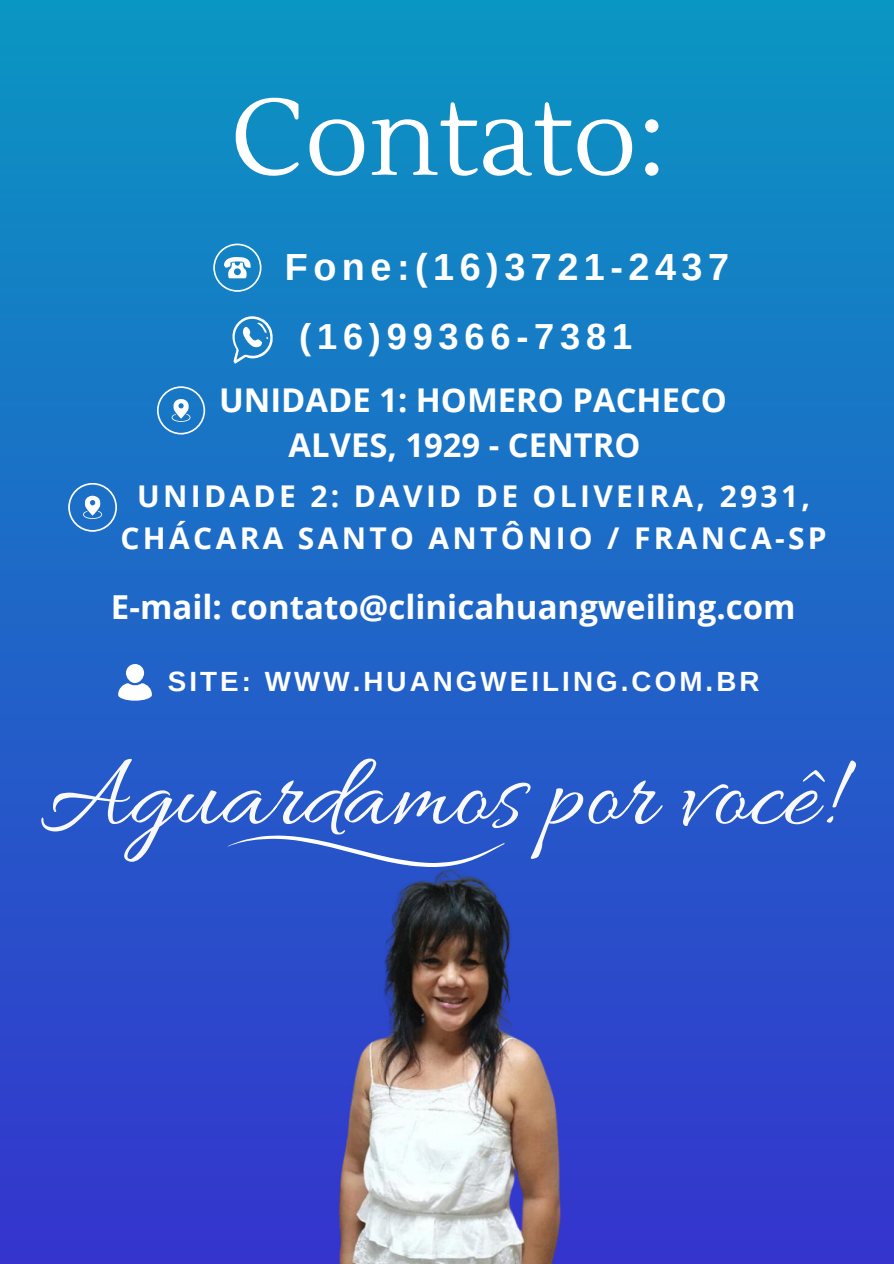
<style>
.page{position:relative;width:894px;height:1264px;background:#fff}
.page>*{position:absolute;margin:0;border:0;box-sizing:border-box;transform-origin:0 0}
.t1{font:108px "Lustria";color:#fff}
.t2{font:106.05px "Allura";color:#f9f9f9}
.t3{font:700 37.8px "Arimo";letter-spacing:.145em;color:#fff}
.t4{font:700 36.3px "Arimo";letter-spacing:.16em;color:#fff}
.t5{font:700 33px "Open Sans";color:#fff}
.t6{font:700 32.7px/45px "Open Sans";color:#fff;text-align:center}
.t7{font:700 30px/41.7px "Open Sans";letter-spacing:.11em;color:#fff;text-align:center}
.t8{font:700 27.75px "Arimo";letter-spacing:.11em;color:#fff}
</style>
<div class="page">
<div style="left:0;top:0;width:893px;height:1263px;background:linear-gradient(to bottom,#0a96c2,#3534cd)"></div>
<svg style="left:157px;top:386px;width:48px;height:48px;background:#4591d0"></svg>
<svg style="left:68px;top:483px;width:49px;height:49px;background:#478ad1"></svg>
<div style="left:126px;top:664px;width:18px;height:19px;background:#fff;border-radius:50%"></div>
<svg style="left:118px;top:683px;width:34px;height:17px"></svg>
<svg style="left:213px;top:243px;width:48px;height:49px"></svg>
<svg style="left:232px;top:316px;width:40px;height:48px"></svg>
<svg style="left:227px;top:835px;width:277px;height:32px;background:#3661cd"></svg>
<img style="left:291px;top:846px;width:317px;height:417px">
<h1 class="t1" style="left:230px;top:71px;width:437px">Contato:</h1>
<p class="t3" style="left:285px;top:245px;width:445px">Fone:(16)3721-2437</p>
<p class="t4" style="left:299px;top:316px;width:334px">(16)99366-7381</p>
<p class="t6" style="left:219px;top:376px;width:509px">UNIDADE 1: HOMERO PACHECO<br>ALVES, 1929 - CENTRO</p>
<p class="t7" style="left:120px;top:474px;width:707px">UNIDADE 2: DAVID DE OLIVEIRA, 2931,<br>CHÁCARA SANTO ANTÔNIO / FRANCA-SP</p>
<p class="t5" style="left:111px;top:583px;width:686px">E-mail: contato@clinicahuangweiling.com</p>
<p class="t8" style="left:168px;top:665px;width:593px">SITE: WWW.HUANGWEILING.COM.BR</p>
<h2 class="t2" style="left:40px;top:736px;width:795px">Aguardamos por você!</h2>
</div>
